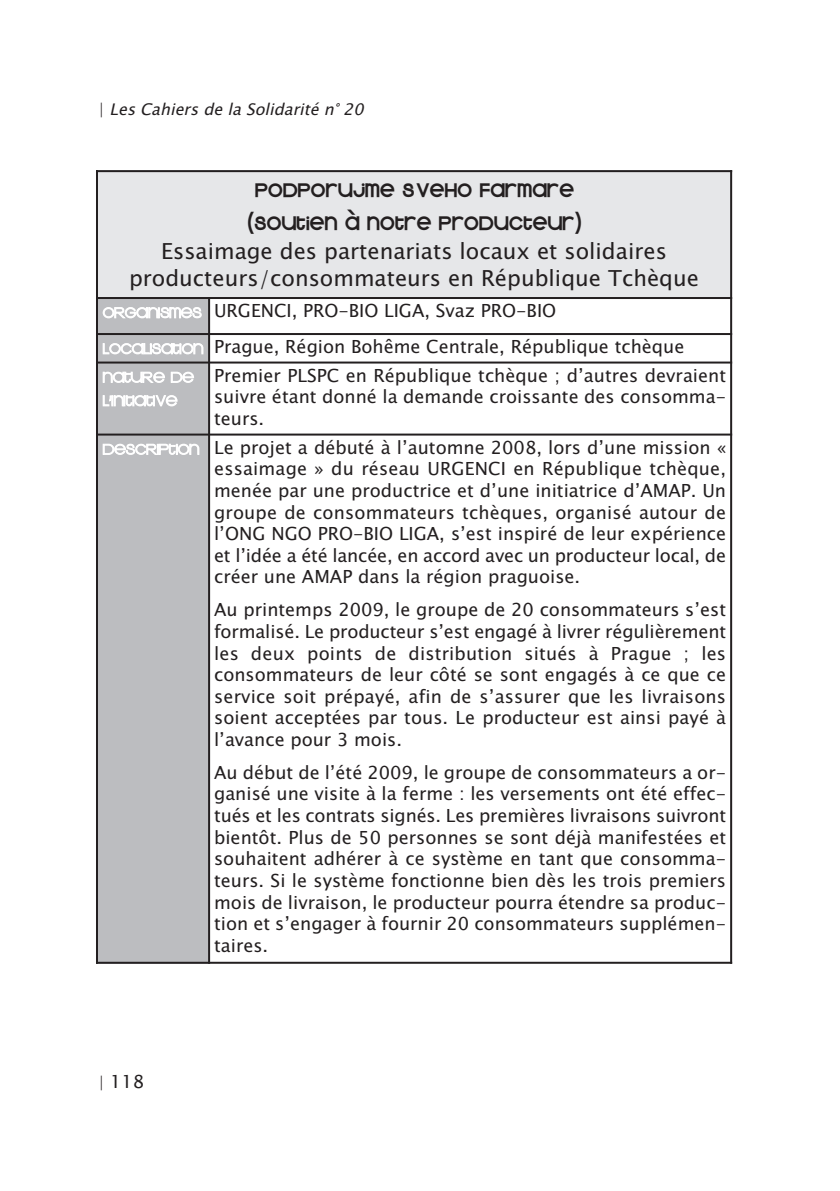
<style>
.page{position:relative;width:840px;height:1191px;background:#fff}
.page>*{position:absolute;margin:0;border:0;box-sizing:border-box;transform-origin:0 0}
.t1{font:22px/26.4px "Lucida Sans Unicode";color:#231f20;text-align:center}
.t2{font:22px/33px "Kravitz Extra Thermal";color:#231f20;text-align:center}
.t3{font:18px/21.6px "Lucida Sans Unicode";color:#231f20;text-align:justify}
.t4{font:18px/23.6px "Kravitz Thermal";letter-spacing:-.005em;color:#fff;scale:1.05 1}
.t5{font:italic 16px "Lucida Sans Unicode";color:#231f20}
.s1{font-style:normal}
.s2{font-family:"Kravitz Thermal";color:#fff}
.s3{font-size:16px}
</style>
<div class="page">
<div style="left:96px;top:170px;width:634px;height:128px;background:#e6e7e9"></div>
<div style="left:96px;top:298px;width:113px;height:36px;background:#bcbdc0"></div>
<div style="left:96px;top:334px;width:113px;height:28px;background:#bcbdc0"></div>
<div style="left:96px;top:362px;width:113px;height:72px;background:#bcbdc0"></div>
<div style="left:96px;top:434px;width:113px;height:529px;background:#bcbdc0"></div>
<hr style="left:96px;top:170px;width:2px;height:793px;background:#231f20">
<hr style="left:208px;top:297px;width:2px;height:666px;background:#231f20">
<hr style="left:729px;top:170px;width:2px;height:793px;background:#231f20">
<hr style="left:96px;top:170px;width:635px;height:2px;background:#231f20">
<hr style="left:96px;top:297px;width:635px;height:2px;background:#231f20">
<hr style="left:96px;top:333px;width:635px;height:2px;background:#231f20">
<hr style="left:96px;top:361px;width:635px;height:2px;background:#231f20">
<hr style="left:96px;top:433px;width:635px;height:2px;background:#231f20">
<hr style="left:96px;top:961px;width:635px;height:2px;background:#231f20">
<p class="t5" style="left:98px;top:100px;width:272px"><span class="s1">|</span> Les Cahiers de la Solidarité n° 20</p>
<p class="t2" style="left:247px;top:173px;width:335px">PODPORUJME SVEHO FARMARE (SOUTIEN À NOTRE PRODUCTEUR)</p>
<p class="t1" style="left:129px;top:239px;width:571px">Essaimage des partenariats locaux et solidaires producteurs/consommateurs en République Tchèque</p>
<p class="t3" style="left:102px;top:293px;width:583px;line-height:36px"><span class="s2">Organismes</span> URGENCI, PRO-BIO LIGA, Svaz PRO-BIO<br><span class="s2">localisation</span> Prague, Région Bohême Centrale, République tchèque</p>
<p class="t4" style="left:102px;top:365px;width:88px">Nature de l’initiative</p>
<p class="t3" style="left:214px;top:365px;width:513px">Premier PLSPC en République tchèque ; d’autres devraient suivre étant donné la demande croissante des consomma&shy;teurs.</p>
<p class="t3" style="left:214px;top:437px;width:513px;text-indent:-112px"><span class="s2">Description</span> Le projet a débuté à l’automne 2008, lors d’une mission « essaimage » du réseau URGENCI en République tchèque, menée par une productrice et d’une initiatrice d’AMAP. Un groupe de consommateurs tchèques, organisé autour de l’ONG NGO PRO-BIO LIGA, s’est inspiré de leur expérience et l’idée a été lancée, en accord avec un producteur local, de créer une AMAP dans la région praguoise.</p>
<p class="t3" style="left:214px;top:599px;width:513px">Au printemps 2009, le groupe de 20 consommateurs s’est formalisé. Le producteur s’est engagé à livrer régulièrement les deux points de distribution situés à Prague ; les consommateurs de leur côté se sont engagés à ce que ce service soit prépayé, afin de s’assurer que les livraisons soient acceptées par tous. Le producteur est ainsi payé à l’avance pour 3 mois.</p>
<p class="t3" style="left:214px;top:762px;width:513px">Au début de l’été 2009, le groupe de consommateurs a or&shy;ganisé une visite à la ferme : les versements ont été effec&shy;tués et les contrats signés. Les premières livraisons suivront bientôt. Plus de 50 personnes se sont déjà manifestées et souhaitent adhérer à ce système en tant que consomma&shy;teurs. Si le système fonctionne bien dès les trois premiers mois de livraison, le producteur pourra étendre sa produc&shy;tion et s’engager à fournir 20 consommateurs supplémen&shy;taires.</p>
<p class="t3" style="left:98px;top:1071px;width:47px"><span class="s3">|</span> 118</p>
</div>
